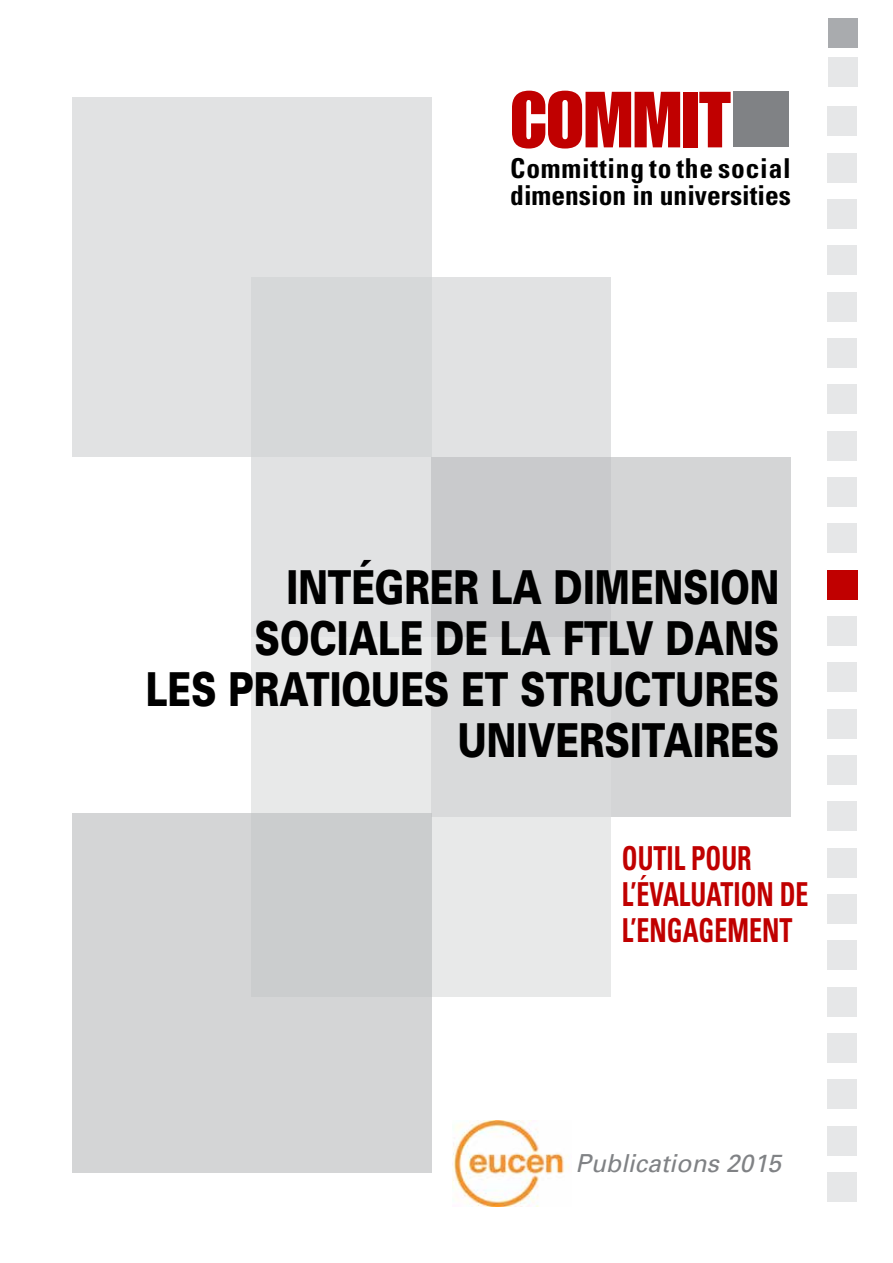
<style>
.page{position:relative;width:893px;height:1263px;background:#fff}
.page>*{position:absolute;margin:0;border:0;box-sizing:border-box;transform-origin:0 0}
.t1{font:77.85px "Impact";color:#c00000}
.t2{font:900 46.8px/51px "Univers";color:#000;text-align:right;scale:.76 1}
.t3{font:700 condensed 33px/36px "Univers";color:#c00000;scale:.79 1}
.t4{font:700 condensed 27.45px/27px "Univers";color:#000}
.t5{font:italic 24.75px "Univers";color:#808285}
</style>
<div class="page">
<div style="left:827px;top:1172px;width:29px;height:29px;background:#e6e7e8"></div>
<div style="left:827px;top:1079px;width:29px;height:30px;background:#e6e7e8"></div>
<div style="left:827px;top:1126px;width:29px;height:29px;background:#e6e7e8"></div>
<div style="left:251px;top:277px;width:360px;height:360px;background:#e1e2e3"></div>
<div style="left:432px;top:457px;width:359px;height:359px;background:#d4d5d6"></div>
<div style="left:251px;top:637px;width:360px;height:359px;background:linear-gradient(to right,#eaebeb,#dfe0e0)"></div>
<div style="left:72px;top:813px;width:360px;height:360px;background:#d4d5d6"></div>
<div style="left:72px;top:97px;width:360px;height:360px;background:#e1e2e3"></div>
<div style="left:827px;top:755px;width:29px;height:30px;background:#e6e7e8"></div>
<div style="left:827px;top:431px;width:29px;height:29px;background:#e6e7e8"></div>
<div style="left:827px;top:107px;width:29px;height:29px;background:#e6e7e8"></div>
<div style="left:827px;top:940px;width:29px;height:30px;background:#e6e7e8"></div>
<div style="left:827px;top:616px;width:29px;height:30px;background:#e6e7e8"></div>
<div style="left:827px;top:292px;width:29px;height:29px;background:#e6e7e8"></div>
<div style="left:828px;top:19px;width:29px;height:29px;background:#a9abae"></div>
<div style="left:827px;top:802px;width:29px;height:29px;background:#e6e7e8"></div>
<div style="left:827px;top:477px;width:29px;height:30px;background:#e6e7e8"></div>
<div style="left:827px;top:153px;width:29px;height:29px;background:#e6e7e8"></div>
<div style="left:827px;top:987px;width:29px;height:29px;background:#e6e7e8"></div>
<div style="left:827px;top:663px;width:29px;height:29px;background:#e6e7e8"></div>
<div style="left:827px;top:338px;width:29px;height:30px;background:#e6e7e8"></div>
<div style="left:828px;top:57px;width:29px;height:30px;background:#e6e7e8"></div>
<div style="left:827px;top:848px;width:29px;height:29px;background:#e6e7e8"></div>
<div style="left:827px;top:524px;width:29px;height:29px;background:#e6e7e8"></div>
<div style="left:827px;top:199px;width:29px;height:30px;background:#e6e7e8"></div>
<div style="left:827px;top:1033px;width:29px;height:29px;background:#e6e7e8"></div>
<div style="left:827px;top:709px;width:29px;height:29px;background:#e6e7e8"></div>
<div style="left:827px;top:385px;width:29px;height:29px;background:#e6e7e8"></div>
<div style="left:827px;top:894px;width:29px;height:29px;background:#e6e7e8"></div>
<div style="left:827px;top:570px;width:30px;height:29px;background:#c00000"></div>
<div style="left:827px;top:246px;width:29px;height:29px;background:#e6e7e8"></div>
<img style="left:452px;top:1120px;width:117px;height:86px">
<div style="left:734px;top:92px;width:55px;height:55px;background:#808285"></div>
<h1 class="t1" style="left:510px;top:75px;width:222px">COMMIT</h1>
<p class="t4" style="left:510px;top:154px;width:282px">Committing to the social dimension in universities</p>
<p class="t2" style="left:146px;top:562px;width:835px">INTÉGRER LA DIMENSION<br>SOCIALE DE LA FTLV DANS<br>LES PRATIQUES ET STRUCTURES<br>UNIVERSITAIRES</p>
<p class="t3" style="left:622px;top:840px;width:238px">Outil pour l’évaluation de l’engagement</p>
<p class="t5" style="left:576px;top:1149px;width:207px">Publications 2015</p>
</div>
